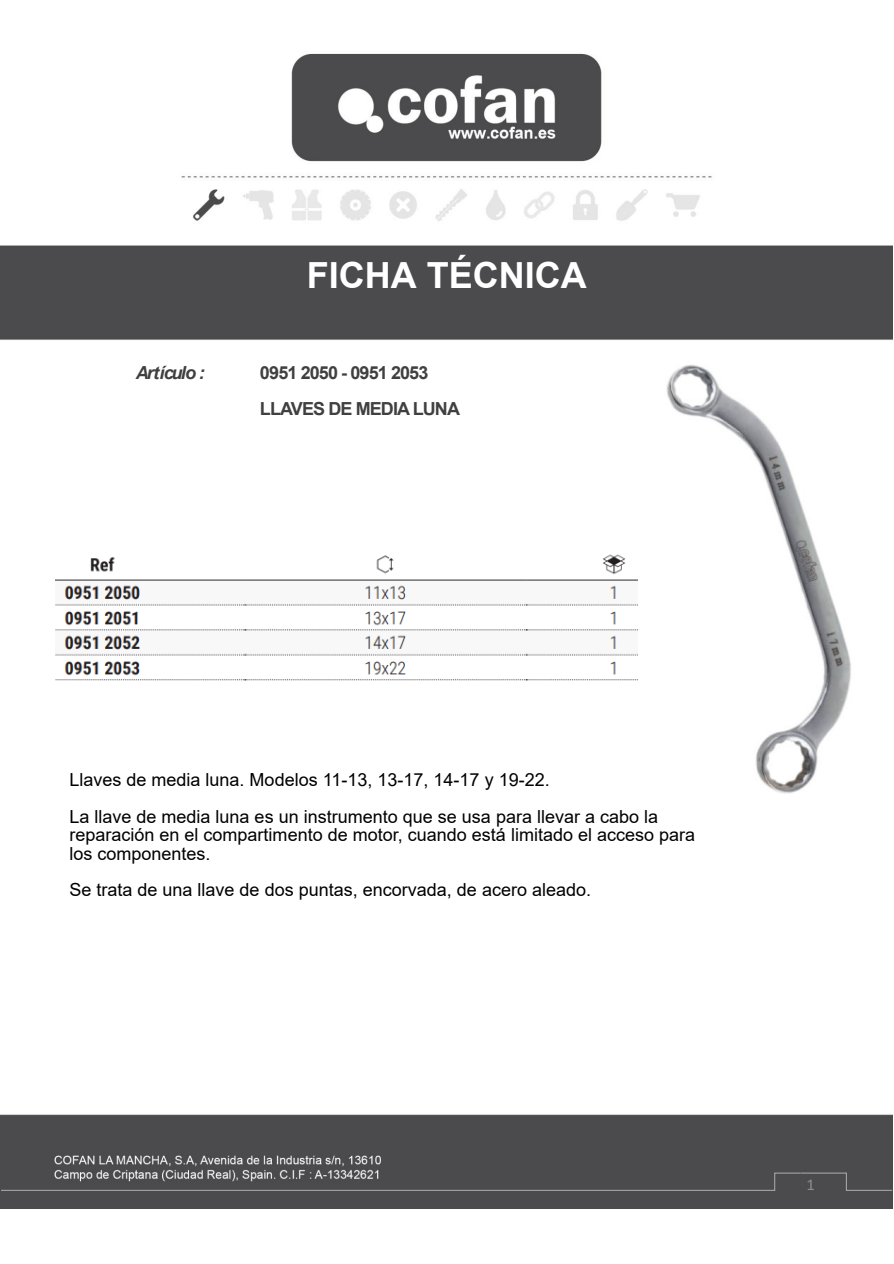
<style>
.page{position:relative;width:894px;height:1264px;background:#fff}
.page>*{position:absolute;margin:0;border:0;box-sizing:border-box;transform-origin:0 0}
.t1{font:700 36px "Arial";color:#fff}
.t2{font:18px/36.6px "Arial";color:#000}
.t3{font:700 18px/36px "Arial";letter-spacing:-.05em;color:#404040}
.t4{font:italic 700 18px "Arial";letter-spacing:-.04em;color:#404040}
.t5{font:16.5px "Calibri";color:#8c8c8c}
</style>
<div class="page">
<img style="left:0;top:53px;width:892px;height:1156px">
<img style="left:659px;top:349px;width:195px;height:444px">
<img style="left:55px;top:546px;width:582px;height:134px">
<svg style="left:0;top:1171px;width:893px;height:20px"></svg>
<h1 class="t1" style="left:307px;top:262px;width:281px">FICHA TÉCNICA</h1>
<p class="t4" style="left:136px;top:365px;width:70px">Artículo :</p>
<p class="t3" style="left:260px;top:356px;width:201px">0951 2050 - 0951 2053<br>LLAVES DE MEDIA LUNA</p>
<p class="t2" style="left:69px;top:763px;width:590px">Llaves de media luna. Modelos 11-13, 13-17, 14-17 y 19-22.<br>La llave de media luna es un instrumento que se usa para llevar a cabo la</p>
<p class="t2" style="left:69px;top:827px;width:627px;line-height:18.6px">reparación en el compartimento de motor, cuando está limitado el acceso para los componentes.</p>
<p class="t2" style="left:69px;top:873px;width:523px">Se trata de una llave de dos puntas, encorvada, de acero aleado.</p>
<p class="t5" style="left:806px;top:1177px;width:10px">1</p>
</div>
